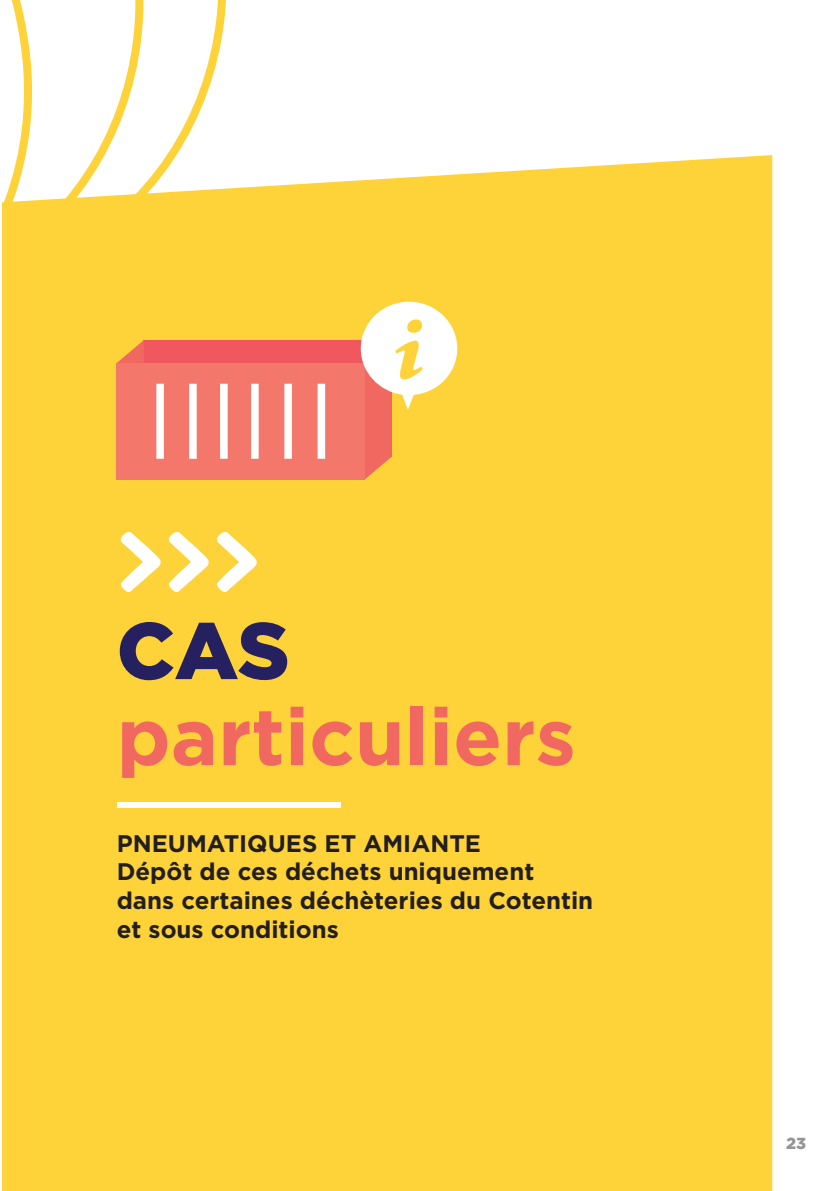
<style>
.page{position:relative;width:840px;height:1191px;background:#fff}
.page>*{position:absolute;margin:0;border:0;box-sizing:border-box;transform-origin:0 0}
.t1{font:120px "Richela Kids";color:#fff}
.t2{font:700 80px "Gotham";color:#f16861}
.t3{font:900 80px "Gotham";color:#252161}
.t4{font:700 24px/28.8px "Gotham";color:#231f20}
.t5{font:900 16px "Gotham";color:#939598}
</style>
<div class="page">
<svg style="left:167px;top:0;width:59px;height:155px"></svg>
<svg style="left:95px;top:0;width:49px;height:155px"></svg>
<svg style="left:11px;top:0;width:21px;height:155px"></svg>
<div style="left:2px;top:155px;width:769px;height:1036px;background:#fed339"></div>
<div style="left:144px;top:340px;width:248px;height:116px;background:#f0575e"></div>
<svg style="left:117px;top:340px;width:27px;height:23px"></svg>
<div style="left:117px;top:363px;width:247px;height:116px;background:#f3776b"></div>
<div style="left:317px;top:384px;width:8px;height:75px;background:#fff"></div>
<div style="left:284px;top:384px;width:8px;height:75px;background:#fff"></div>
<div style="left:251px;top:384px;width:7px;height:75px;background:#fff"></div>
<div style="left:220px;top:384px;width:7px;height:75px;background:#fff"></div>
<div style="left:189px;top:384px;width:7px;height:75px;background:#fff"></div>
<div style="left:156px;top:384px;width:8px;height:75px;background:#fff"></div>
<svg style="left:360px;top:302px;width:97px;height:177px"></svg>
<div style="left:117px;top:802px;width:223px;height:6px;background:#fff"></div>
<h1 class="t1" style="left:117px;top:485px;width:145px">&gt;&gt;&gt;</h1>
<h2 class="t3" style="left:117px;top:604px;width:174px">CAS</h2>
<h2 class="t2" style="left:117px;top:690px;width:460px">particuliers</h2>
<p class="t4" style="left:117px;top:828px;width:478px">PNEUMATIQUES ET AMIANTE<br>Dépôt de ces déchets uniquement dans certaines déchèteries du Cotentin et sous conditions</p>
<p class="t5" style="left:785px;top:1133px;width:21px">23</p>
</div>
